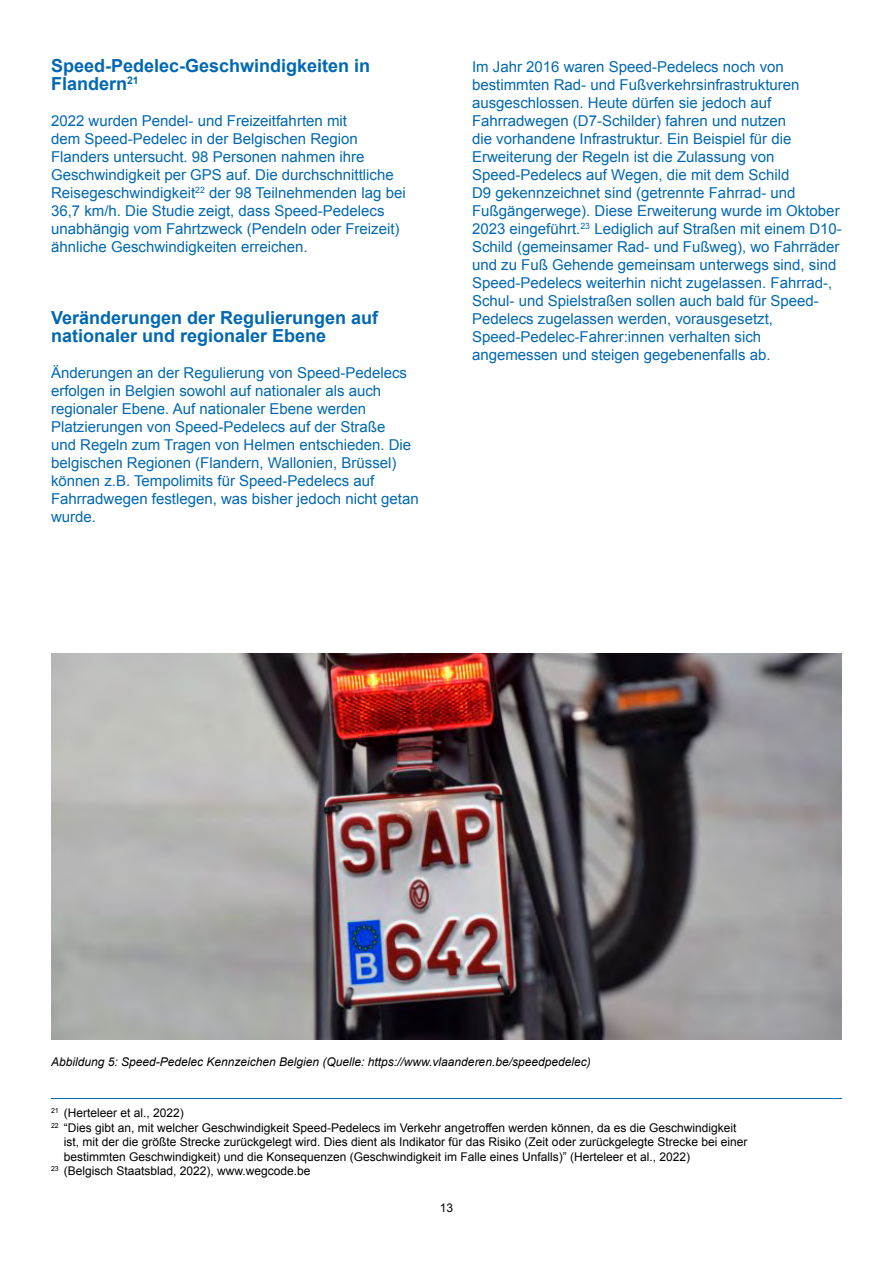
<style>
.page{position:relative;width:893px;height:1263px;background:#fff}
.page>*{position:absolute;margin:0;border:0;box-sizing:border-box;transform-origin:0 0}
.t1{font:700 18px/18px "Arial";color:#0068b2}
.t2{font:15px/18px "Arial";color:#0068b2}
.t3{font:12px "Arial";color:#000}
.t4{font:italic 12px "Arial";color:#000}
</style>
<div class="page">
<hr style="left:51px;top:1098px;width:791px;height:1px;background:#0068b2">
<img style="left:51px;top:653px;width:791px;height:386px">
<p class="t1" style="left:51px;top:57px;width:321px">Speed-Pedelec-Geschwindigkeiten in<br>Flandern<sup>21</sup></p>
<p class="t2" style="left:51px;top:112px;width:356px">2022 wurden Pendel- und Freizeitfahrten mit<br>dem Speed-Pedelec in der Belgischen Region Flanders untersucht. 98 Personen nahmen ihre Geschwindigkeit per GPS auf. Die durchschnittliche Reisegeschwindigkeit<sup>22</sup> der 98 Teilnehmenden lag bei 36,7 km/h. Die Studie zeigt, dass Speed-Pedelecs unabhängig vom Fahrtzweck (Pendeln oder Freizeit) ähnliche Geschwindigkeiten erreichen.</p>
<p class="t1" style="left:51px;top:309px;width:329px">Veränderungen der Regulierungen auf nationaler und regionaler Ebene</p>
<p class="t2" style="left:51px;top:364px;width:369px">Änderungen an der Regulierung von Speed-Pedelecs erfolgen in Belgien sowohl auf nationaler als auch regionaler Ebene. Auf nationaler Ebene werden Platzierungen von Speed-Pedelecs auf der Straße<br>und Regeln zum Tragen von Helmen entschieden. Die belgischen Regionen (Flandern, Wallonien, Brüssel) können z.B. Tempolimits für Speed-Pedelecs auf Fahrradwegen festlegen, was bisher jedoch nicht getan wurde.</p>
<p class="t2" style="left:472px;top:58px;width:371px">Im Jahr 2016 waren Speed-Pedelecs noch von bestimmten Rad- und Fußverkehrsinfrastrukturen ausgeschlossen. Heute dürfen sie jedoch auf Fahrradwegen (D7-Schilder) fahren und nutzen<br>die vorhandene Infrastruktur. Ein Beispiel für die Erweiterung der Regeln ist die Zulassung von Speed-Pedelecs auf Wegen, die mit dem Schild<br>D9 gekennzeichnet sind (getrennte Fahrrad- und Fußgängerwege). Diese Erweiterung wurde im Oktober 2023 eingeführt.<sup>23</sup> Lediglich auf Straßen mit einem D10- Schild (gemeinsamer Rad- und Fußweg), wo Fahrräder und zu Fuß Gehende gemeinsam unterwegs sind, sind Speed-Pedelecs weiterhin nicht zugelassen. Fahrrad-, Schul- und Spielstraßen sollen auch bald für Speed-Pedelecs zugelassen werden, vorausgesetzt, Speed-Pedelec-Fahrer:innen verhalten sich angemessen und steigen gegebenenfalls ab.</p>
<p class="t4" style="left:51px;top:1054px;width:541px">Abbildung 5: Speed-Pedelec Kennzeichen Belgien (Quelle: https://www.vlaanderen.be/speedpedelec)</p>
<p class="t3" style="left:51px;top:1105px;width:134px"><sup>21</sup> (Herteleer et al., 2022)</p>
<p class="t3" style="left:51px;top:1120px;width:687px"><sup>22</sup> “Dies gibt an, mit welcher Geschwindigkeit Speed-Pedelecs im Verkehr angetroffen werden können, da es die Geschwindigkeit</p>
<p class="t3" style="left:64px;top:1134px;width:685px">ist, mit der die größte Strecke zurückgelegt wird. Dies dient als Indikator für das Risiko (Zeit oder zurückgelegte Strecke bei einer</p>
<p class="t3" style="left:64px;top:1148px;width:628px">bestimmten Geschwindigkeit) und die Konsequenzen (Geschwindigkeit im Falle eines Unfalls)” (Herteleer et al., 2022)</p>
<p class="t3" style="left:51px;top:1163px;width:261px"><sup>23</sup> (Belgisch Staatsblad, 2022), www.wegcode.be</p>
<p class="t3" style="left:440px;top:1200px;width:15px">13</p>
</div>
